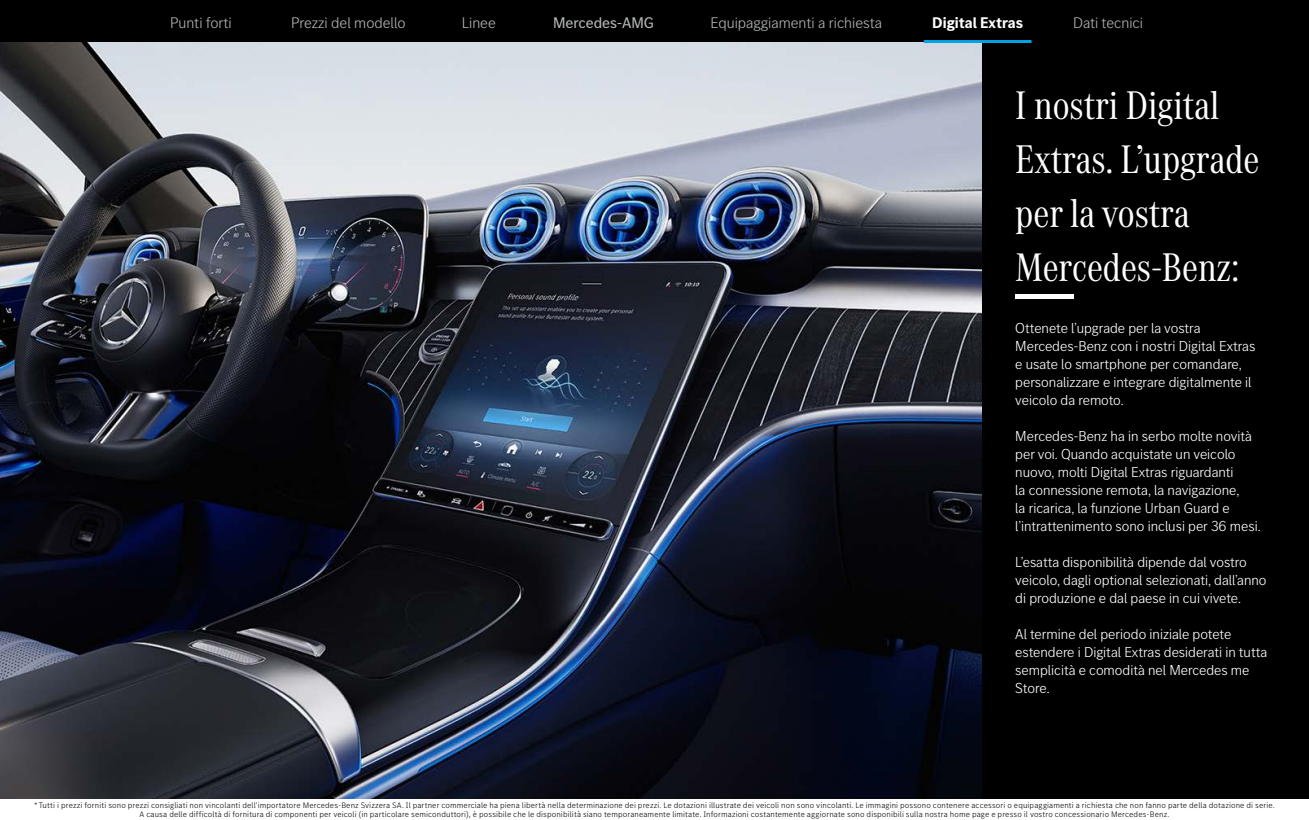
<style>
.page{position:relative;width:1309px;height:820px;background:#fff}
.page>*{position:absolute;margin:0;border:0;box-sizing:border-box;transform-origin:0 0}
.t1{font:41.4px/54px "MB Corpo A Title Cond";color:#fff}
.t2{font:300 16px "MB Corpo S Title";color:#b1b4b4}
.t3{font:700 16px "MB Corpo S Title";color:#fff}
.t4{font:16px "MB Corpo S Title";color:#b1b4b4}
.t5{font:300 15px/18px "MB Corpo S Title";color:#fff}
.t6{font:300 8.2px/8.5px "MB Corpo S Text";letter-spacing:.01em;color:#000;text-align:center}
</style>
<div class="page">
<div style="left:0;top:0;width:1309px;height:43px;background:#000"></div>
<div style="left:0;top:43px;width:1309px;height:777px;background:#000"></div>
<img style="left:0;top:43px;width:982px;height:757px">
<hr style="left:924px;top:40px;width:108px;height:3px;background:#00a1e5">
<hr style="left:1015px;top:294px;width:59px;height:4px;background:#fff">
<div style="left:0;top:800px;width:1309px;height:20px;background:#fff"></div>
<p class="t2" style="left:170px;top:12px;width:63px">Punti forti</p>
<p class="t2" style="left:291px;top:12px;width:116px">Prezzi del modello</p>
<p class="t2" style="left:462px;top:12px;width:36px">Linee</p>
<p class="t4" style="left:553px;top:12px;width:102px">Mercedes-AMG</p>
<p class="t2" style="left:710px;top:12px;width:173px">Equipaggiamenti a richiesta</p>
<p class="t3" style="left:932px;top:12px;width:92px">Digital Extras</p>
<p class="t2" style="left:1073px;top:12px;width:71px">Dati tecnici</p>
<h1 class="t1" style="left:1015px;top:76px;width:246px">I nostri Digital<br>Extras. L’upgrade per la vostra<br>Mercedes-Benz:</h1>
<p class="t5" style="left:1015px;top:318px;width:242px">Ottenete l’upgrade per la vostra Mercedes-Benz con i nostri Digital Extras e usate lo smartphone per comandare, personalizzare e integrare digitalmente il veicolo da remoto.</p>
<p class="t5" style="left:1015px;top:426px;width:247px">Mercedes-Benz ha in serbo molte novità per voi. Quando acquistate un veicolo nuovo, molti Digital Extras riguardanti<br>la connessione remota, la navigazione,<br>la ricarica, la funzione Urban Guard e l’intrattenimento sono inclusi per 36 mesi.</p>
<p class="t5" style="left:1015px;top:552px;width:253px">L’esatta disponibilità dipende dal vostro veicolo, dagli optional selezionati, dall’anno di produzione e dal paese in cui vivete.</p>
<p class="t5" style="left:1015px;top:624px;width:253px">Al termine del periodo iniziale potete estendere i Digital Extras desiderati in tutta semplicità e comodità nel Mercedes me<br>Store.</p>
<p class="t6" style="left:34px;top:801px;width:1242px">* Tutti i prezzi forniti sono prezzi consigliati non vincolanti dell’importatore Mercedes-Benz Svizzera SA. Il partner commerciale ha piena libertà nella determinazione dei prezzi. Le dotazioni illustrate dei veicoli non sono vincolanti. Le immagini possono contenere accessori o equipaggiamenti a richiesta che non fanno parte della dotazione di serie.<br>A causa delle difficoltà di fornitura di componenti per veicoli (in particolare semiconduttori), è possibile che le disponibilità siano temporaneamente limitate. Informazioni costantemente aggiornate sono disponibili sulla nostra home page e presso il vostro concessionario Mercedes-Benz.</p>
</div>
